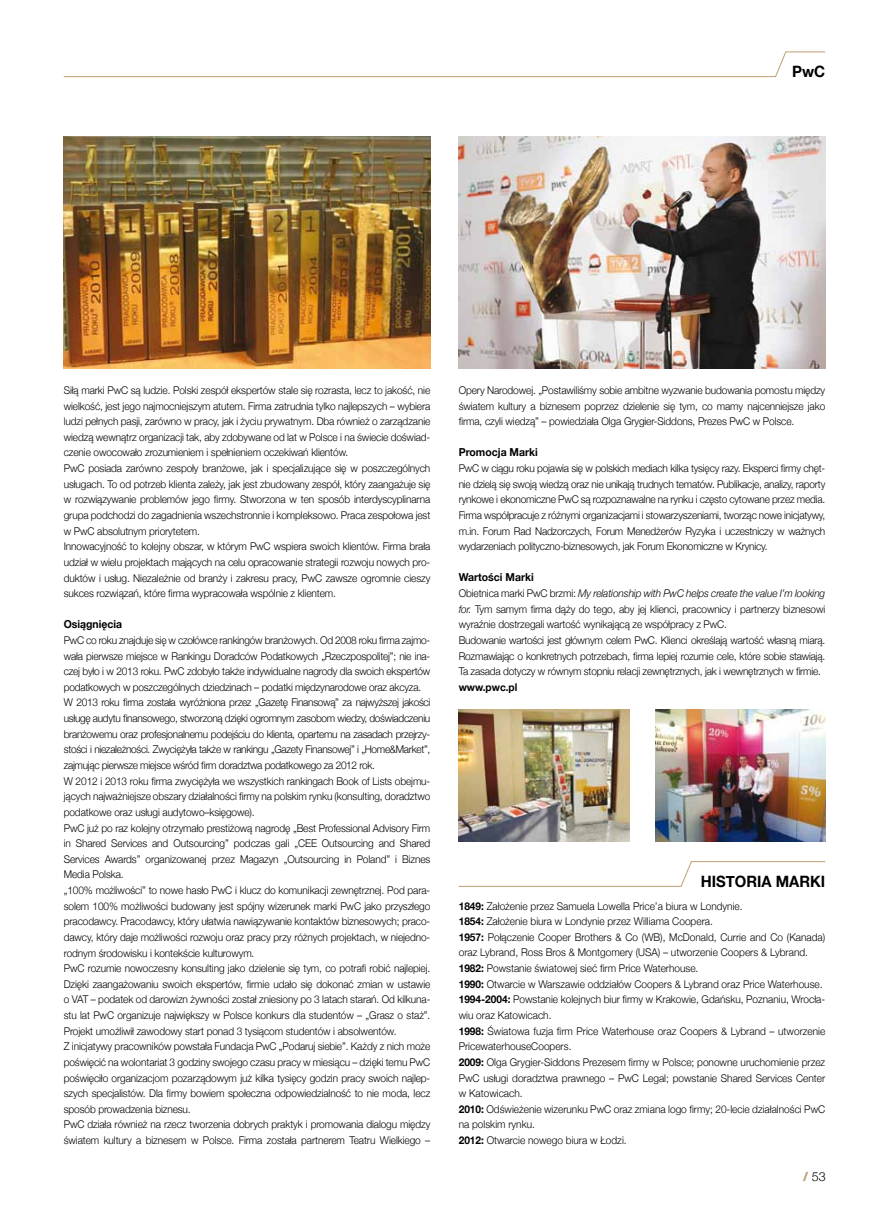
<style>
.page{position:relative;width:882px;height:1215px;background:#fff}
.page>*{position:absolute;margin:0;border:0;box-sizing:border-box;transform-origin:0 0}
.t1{font:700 15.62px "Helvetica Neue";color:#000;scale:.95 1}
.t2{font:300 12.5px "Helvetica Neue";color:#000}
.t3{font:700 11px "Helvetica Neue";color:#000;scale:.95 1}
.t4{font:300 10.62px/15.6px "Helvetica Neue";letter-spacing:-.01em;color:#000;scale:.95 1}
.t5{font:700 10.62px "Helvetica Neue";color:#000;scale:.95 1}
.s1{font-style:italic}
.s2{font-weight:700}
.s3{font-family:"Helvetica Neue LT Pro";font-weight:800;color:#bda071}
</style>
<div class="page">
<svg style="left:63px;top:51px;width:763px;height:26px"></svg>
<svg style="left:458px;top:861px;width:368px;height:26px"></svg>
<img style="left:64px;top:136px;width:366px;height:233px">
<img style="left:656px;top:709px;width:169px;height:133px">
<img style="left:459px;top:709px;width:171px;height:133px">
<img style="left:459px;top:136px;width:366px;height:233px">
<h1 class="t1" style="left:792px;top:62px;width:36px">PwC</h1>
<p class="t4" style="left:64px;top:382px;width:387px">Siłą marki PwC są ludzie. Polski zespół ekspertów stale się rozrasta, lecz to jakość, nie wielkość, jest jego najmocniejszym atutem. Firma zatrudnia tylko najlepszych – wybiera ludzi pełnych pasji, zarówno w pracy, jak i życiu prywatnym. Dba również o zarządzanie wiedzą wewnątrz organizacji tak, aby zdobywane od lat w Polsce i na świecie doświad&shy;czenie owocowało zrozumieniem i spełnieniem oczekiwań klientów.<br>PwC posiada zarówno zespoły branżowe, jak i specjalizujące się w poszczególnych usługach. To od potrzeb klienta zależy, jak jest zbudowany zespół, który zaangażuje się w rozwiązywanie problemów jego firmy. Stworzona w ten sposób interdyscyplinarna grupa podchodzi do zagadnienia wszechstronnie i kompleksowo. Praca zespołowa jest w PwC absolutnym priorytetem.<br>Innowacyjność to kolejny obszar, w którym PwC wspiera swoich klientów. Firma brała udział w wielu projektach mających na celu opracowanie strategii rozwoju nowych pro&shy;duktów i usług. Niezależnie od branży i zakresu pracy, PwC zawsze ogromnie cieszy sukces rozwiązań, które firma wypracowała wspólnie z klientem.</p>
<p class="t3" style="left:64px;top:618px;width:63px">Osiągnięcia</p>
<p class="t4" style="left:64px;top:632px;width:387px">PwC co roku znajduje się w czołówce rankingów branżowych. Od 2008 roku firma zajmo&shy;wała pierwsze miejsce w Rankingu Doradców Podatkowych „Rzeczpospolitej”; nie ina&shy;czej było i w 2013 roku. PwC zdobyło także indywidualne nagrody dla swoich ekspertów podatkowych w poszczególnych dziedzinach – podatki międzynarodowe oraz akcyza.<br>W 2013 roku firma została wyróżniona przez „Gazetę Finansową” za najwyższej jakości usługę audytu finansowego, stworzoną dzięki ogromnym zasobom wiedzy, doświadczeniu branżowemu oraz profesjonalnemu podejściu do klienta, opartemu na zasadach przejrzy&shy;stości i niezależności. Zwyciężyła także w rankingu „Gazety Finansowej” i „Home&amp;Market”, zajmując pierwsze miejsce wśród firm doradztwa podatkowego za 2012 rok.<br>W 2012 i 2013 roku firma zwyciężyła we wszystkich rankingach Book of Lists obejmu&shy;jących najważniejsze obszary działalności firmy na polskim rynku (konsulting, doradztwo podatkowe oraz usługi audytowo–księgowe).<br>PwC już po raz kolejny otrzymało prestiżową nagrodę „Best Professional Advisory Firm in Shared Services and Outsourcing” podczas gali „CEE Outsourcing and Shared Services Awards” organizowanej przez Magazyn „Outsourcing in Poland” i Biznes Media Polska.<br>„100% możliwości” to nowe hasło PwC i klucz do komunikacji zewnętrznej. Pod para&shy;solem 100% możliwości budowany jest spójny wizerunek marki PwC jako przyszłego pracodawcy. Pracodawcy, który ułatwia nawiązywanie kontaktów biznesowych; praco&shy;dawcy, który daje możliwości rozwoju oraz pracy przy różnych projektach, w niejedno&shy;rodnym środowisku i kontekście kulturowym.<br>PwC rozumie nowoczesny konsulting jako dzielenie się tym, co potrafi robić najlepiej.<br>Dzięki zaangażowaniu swoich ekspertów, firmie udało się dokonać zmian w ustawie o VAT – podatek od darowizn żywności został zniesiony po 3 latach starań. Od kilkuna&shy;stu lat PwC organizuje największy w Polsce konkurs dla studentów – „Grasz o staż”.<br>Projekt umożliwił zawodowy start ponad 3 tysiącom studentów i absolwentów.<br>Z inicjatywy pracowników powstała Fundacja PwC „Podaruj siebie”. Każdy z nich może poświęcić na wolontariat 3 godziny swojego czasu pracy w miesiącu – dzięki temu PwC poświęciło organizacjom pozarządowym już kilka tysięcy godzin pracy swoich najlep&shy;szych specjalistów. Dla firmy bowiem społeczna odpowiedzialność to nie moda, lecz sposób prowadzenia biznesu.<br>PwC działa również na rzecz tworzenia dobrych praktyk i promowania dialogu między światem kultury a biznesem w Polsce. Firma została partnerem Teatru Wielkiego –</p>
<p class="t4" style="left:459px;top:382px;width:387px;text-align:justify">Opery Narodowej. „Postawiliśmy sobie ambitne wyzwanie budowania pomostu między światem kultury a biznesem poprzez dzielenie się tym, co mamy najcenniejsze jako firma, czyli wiedzą” – powiedziała Olga Grygier-Siddons, Prezes PwC w Polsce.</p>
<p class="t3" style="left:459px;top:446px;width:85px">Promocja Marki</p>
<p class="t4" style="left:459px;top:460px;width:387px;text-align:justify">PwC w ciągu roku pojawia się w polskich mediach kilka tysięcy razy. Eksperci firmy chęt&shy;nie dzielą się swoją wiedzą oraz nie unikają trudnych tematów. Publikacje, analizy, raporty rynkowe i ekonomiczne PwC są rozpoznawalne na rynku i często cytowane przez media.<br>Firma współpracuje z różnymi organizacjami i stowarzyszeniami, tworząc nowe inicjatywy, m.in. Forum Rad Nadzorczych, Forum Menedżerów Ryzyka i uczestniczy w ważnych wydarzeniach polityczno-biznesowych, jak Forum Ekonomiczne w Krynicy.</p>
<p class="t3" style="left:459px;top:571px;width:81px">Wartości Marki</p>
<p class="t4" style="left:459px;top:585px;width:387px">Obietnica marki PwC brzmi: <span class="s1">My relationship with PwC helps create the value I’m looking for.</span> Tym samym firma dąży do tego, aby jej klienci, pracownicy i partnerzy biznesowi wyraźnie dostrzegali wartość wynikającą ze współpracy z PwC.<br>Budowanie wartości jest głównym celem PwC. Klienci określają wartość własną miarą.<br>Rozmawiając o konkretnych potrzebach, firma lepiej rozumie cele, które sobie stawiają.<br>Ta zasada dotyczy w równym stopniu relacji zewnętrznych, jak i wewnętrznych w firmie.</p>
<p class="t5" style="left:459px;top:681px;width:63px">www.pwc.pl</p>
<h1 class="t1" style="left:701px;top:872px;width:133px">HISTORIA MARKI</h1>
<p class="t4" style="left:459px;top:898px;width:387px"><span class="s2">1849:</span> Założenie przez Samuela Lowella Price’a biura w Londynie.<br><span class="s2">1854:</span> Założenie biura w Londynie przez Williama Coopera.<br><span class="s2">1957:</span> Połączenie Cooper Brothers &amp; Co (WB), McDonald, Currie and Co (Kanada) oraz Lybrand, Ross Bros &amp; Montgomery (USA) – utworzenie Coopers &amp; Lybrand.<br><span class="s2">1982:</span> Powstanie światowej sieć firm Price Waterhouse.<br><span class="s2">1990:</span> Otwarcie w Warszawie oddziałów Coopers &amp; Lybrand oraz Price Waterhouse.<br><span class="s2">1994-2004:</span> Powstanie kolejnych biur firmy w Krakowie, Gdańsku, Poznaniu, Wrocła&shy;wiu oraz Katowicach.<br><span class="s2">1998:</span> Światowa fuzja firm Price Waterhouse oraz Coopers &amp; Lybrand – utworzenie PricewaterhouseCoopers.<br><span class="s2">2009:</span> Olga Grygier-Siddons Prezesem firmy w Polsce; ponowne uruchomienie przez PwC usługi doradztwa prawnego – PwC Legal; powstanie Shared Services Center w Katowicach.<br><span class="s2">2010:</span> Odświeżenie wizerunku PwC oraz zmiana logo firmy; 20-lecie działalności PwC na polskim rynku.<br><span class="s2">2012:</span> Otwarcie nowego biura w Łodzi.</p>
<p class="t2" style="left:803px;top:1169px;width:24px"><span class="s3">/</span> 53</p>
</div>
